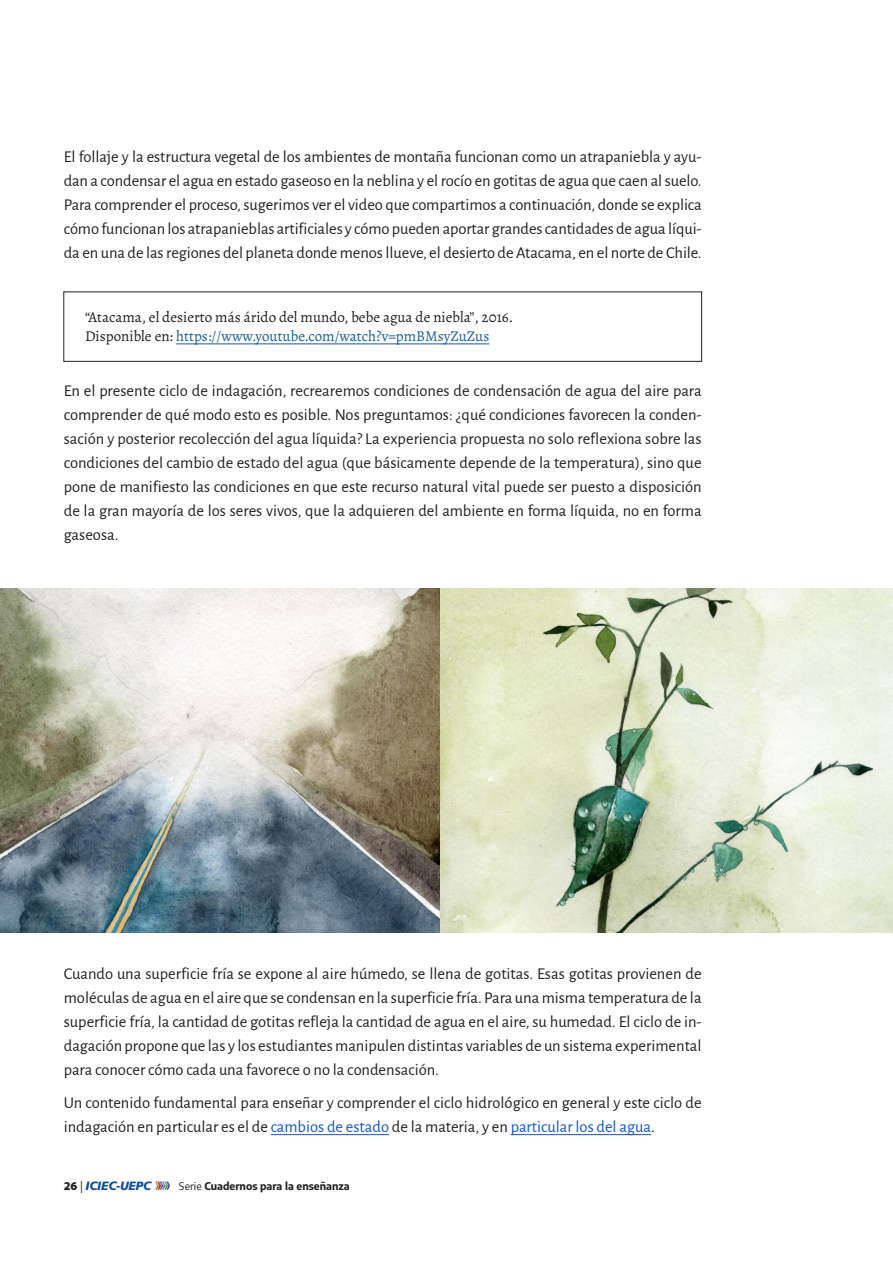
<style>
.page{position:relative;width:893px;height:1263px;background:#fff}
.page>*{position:absolute;margin:0;border:0;box-sizing:border-box;transform-origin:0 0}
.t1{font:16.5px/24px "Alegreya Sans";color:#231f20;text-align:justify}
.Cuerpo_de_texto{font:15px "Alegreya";color:#231f20}
.Cuerpo_de_texto-2{font:15px "Alegreya";color:#175d9e}
.t2{font:italic 900 12px "Frutiger";letter-spacing:-.01em;color:#0d4da1}
.t3{font:700 10.5px "Encode Sans";color:#231f20}
.s1{color:#231f20}
.s2{color:#15c}
.s3{font-family:"Myriad Pro";font-style:normal;color:#231f20}
.s4{font-family:"Myriad Pro";font-weight:400;font-style:normal;color:#231f20}
.s5{font-weight:400}
</style>
<div class="page">
<img style="left:156px;top:1181px;width:14px;height:10px">
<hr style="left:176px;top:343px;width:313px;height:1px;background:#175d9e">
<div style="left:63px;top:291px;width:639px;height:71px;border:1px solid #231f20"></div>
<img style="left:0;top:588px;width:892px;height:345px">
<hr style="left:271px;top:1134px;width:118px;height:1px;background:#15c">
<hr style="left:511px;top:1134px;width:140px;height:1px;background:#15c">
<hr style="left:892px;top:0;width:1px;height:1263px;background:#99dbf8">
<p class="t1" style="left:64px;top:144px;width:639px">El follaje y la estructura vegetal de los ambientes de montaña funcionan como un atrapaniebla y ayu&shy;dan a condensar el agua en estado gaseoso en la neblina y el rocío en gotitas de agua que caen al suelo.<br>Para comprender el proceso, sugerimos ver el video que compartimos a continuación, donde se explica cómo funcionan los atrapanieblas artificiales y cómo pueden aportar grandes cantidades de agua líqui&shy;da en una de las regiones del planeta donde menos llueve, el desierto de Atacama, en el norte de Chile.</p>
<p class="Cuerpo_de_texto" style="left:85px;top:307px;width:430px">“Atacama, el desierto más árido del mundo, bebe agua de niebla”, 2016.</p>
<p class="Cuerpo_de_texto-2" style="left:85px;top:327px;width:406px"><span class="s1">Disponible en:</span> https://www.youtube.com/watch?v=pmBMsyZuZus</p>
<p class="t1" style="left:64px;top:378px;width:639px">En el presente ciclo de indagación, recrearemos condiciones de condensación de agua del aire para comprender de qué modo esto es posible. Nos preguntamos: ¿qué condiciones favorecen la conden&shy;sación y posterior recolección del agua líquida? La experiencia propuesta no solo reflexiona sobre las condiciones del cambio de estado del agua (que básicamente depende de la temperatura), sino que pone de manifiesto las condiciones en que este recurso natural vital puede ser puesto a disposición de la gran mayoría de los seres vivos, que la adquieren del ambiente en forma líquida, no en forma gaseosa.</p>
<p class="t1" style="left:64px;top:961px;width:639px">Cuando una superficie fría se expone al aire húmedo, se llena de gotitas. Esas gotitas provienen de moléculas de agua en el aire que se condensan en la superficie fría. Para una misma temperatura de la superficie fría, la cantidad de gotitas refleja la cantidad de agua en el aire, su humedad. El ciclo de in&shy;dagación propone que las y los estudiantes manipulen distintas variables de un sistema experimental para conocer cómo cada una favorece o no la condensación.</p>
<p class="t1" style="left:64px;top:1090px;width:639px">Un contenido fundamental para enseñar y comprender el ciclo hidrológico en general y este ciclo de indagación en particular es el de <span class="s2">cambios de estado</span> de la materia, y en <span class="s2">particular los del agua</span>.</p>
<p class="t2" style="left:64px;top:1178px;width:89px"><span class="s3">26</span> <span class="s4">|</span> ICIEC-UEPC</p>
<p class="t3" style="left:179px;top:1178px;width:172px"><span class="s5">Serie</span> Cuadernos para la enseñanza</p>
</div>
